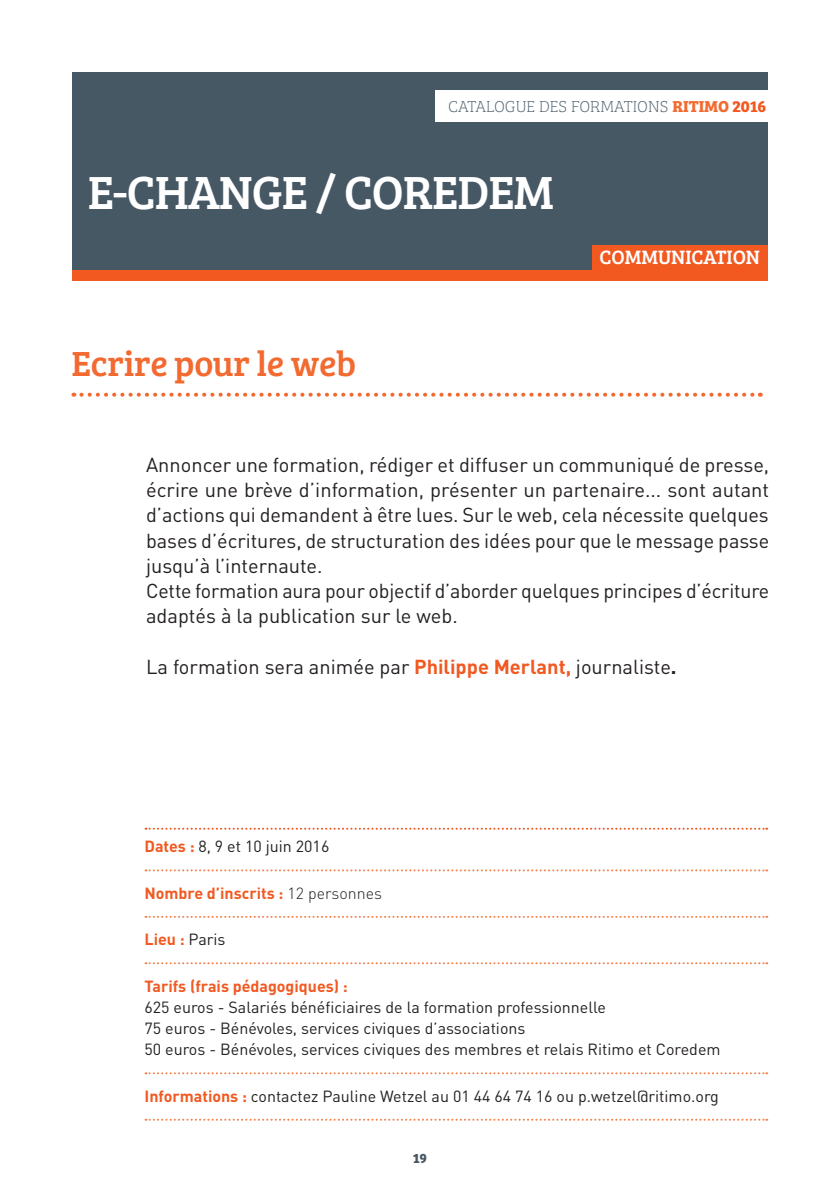
<style>
.page{position:relative;width:840px;height:1191px;background:#fff}
.page>*{position:absolute;margin:0;border:0;box-sizing:border-box;transform-origin:0 0}
.t1{font:48px "Bree Serif";letter-spacing:-.02em;color:#fff}
.t2{font:36px "Bree Serif";letter-spacing:-.01em;color:#f26a30}
.t3{font:20px/25.2px "DIN";letter-spacing:-.005em;color:#231f20}
.t4{font:20px "Bree Serif";color:#fff}
.t5{font:16.4px "Bree Serif Th";color:#556571}
.t6{font:16px/21.2px "DIN";color:#231f20}
.t7{font:700 16px "DIN";color:#f15921}
.t8{font:700 14px "Bree";color:#475865}
.s1{font-family:"Bree Serif";font-weight:700;color:#f26a30}
.s2{font-family:"Bree Serif";font-weight:700;color:#f15921}
.s3{font-weight:700;color:#f15921}
.s4{font-weight:700}
.s5{font-weight:300;color:#231f20}
.s6{font-weight:400;color:#231f20}
</style>
<div class="page">
<div style="left:72px;top:72px;width:694px;height:209px;background:#475865"></div>
<div style="left:72px;top:270px;width:694px;height:11px;background:#f15921"></div>
<div style="left:435px;top:91px;width:403px;height:31px;background:#fff"></div>
<div style="left:592px;top:245px;width:174px;height:25px;background:#f15921"></div>
<svg style="left:81px;top:393px;width:679px;height:4px"></svg>
<svg style="left:145px;top:827px;width:621px;height:2px"></svg>
<svg style="left:145px;top:869px;width:621px;height:2px"></svg>
<svg style="left:145px;top:916px;width:621px;height:2px"></svg>
<svg style="left:145px;top:962px;width:621px;height:2px"></svg>
<svg style="left:145px;top:1072px;width:621px;height:2px"></svg>
<svg style="left:145px;top:1118px;width:621px;height:2px"></svg>
<p class="t5" style="left:448px;top:95px;width:319px">CATALOGUE DES FORMATIONS <span class="s1">RITIMO</span> <span class="s2">2016</span></p>
<h1 class="t1" style="left:88px;top:157px;width:467px">E-CHANGE / COREDEM</h1>
<h2 class="t2" style="left:71px;top:337px;width:286px">Ecrire pour le web</h2>
<p class="t4" style="left:599px;top:243px;width:162px">COMMUNICATION</p>
<p class="t3" style="left:146px;top:452px;width:624px">Annoncer une formation, rédiger et diffuser un communiqué de presse, écrire une brève d’information, présenter un partenaire... sont autant d’actions qui demandent à être lues. Sur le web, cela nécessite quelques bases d’écritures, de structuration des idées pour que le message passe jusqu’à l’internaute.<br>Cette formation aura pour objectif d’aborder quelques principes d’écriture adaptés à la publication sur le web.</p>
<p class="t3" style="left:146px;top:653px;width:531px">La formation sera animée par <span class="s3">Philippe Merlant,</span> journaliste<span class="s4">.</span></p>
<p class="t6" style="left:144px;top:835px;width:186px"><span class="s3">Dates :</span> 8, 9 et 10 juin 2016</p>
<p class="t7" style="left:144px;top:882px;width:239px">Nombre d’inscrits : <span class="s5">12 personnes</span></p>
<p class="t7" style="left:144px;top:929px;width:82px">Lieu : <span class="s6">Paris</span></p>
<p class="t7" style="left:144px;top:975px;width:205px">Tarifs (frais pédagogiques) :</p>
<p class="t6" style="left:144px;top:996px;width:577px">625 euros - Salariés bénéficiaires de la formation professionnelle<br>75 euros - Bénévoles, services civiques d’associations<br>50 euros - Bénévoles, services civiques des membres et relais Ritimo et Coredem</p>
<p class="t6" style="left:144px;top:1085px;width:575px"><span class="s3">Informations :</span> contactez Pauline Wetzel au 01 44 64 74 16 ou p.wetzel@ritimo.org</p>
<p class="t8" style="left:412px;top:1149px;width:16px">19</p>
</div>
